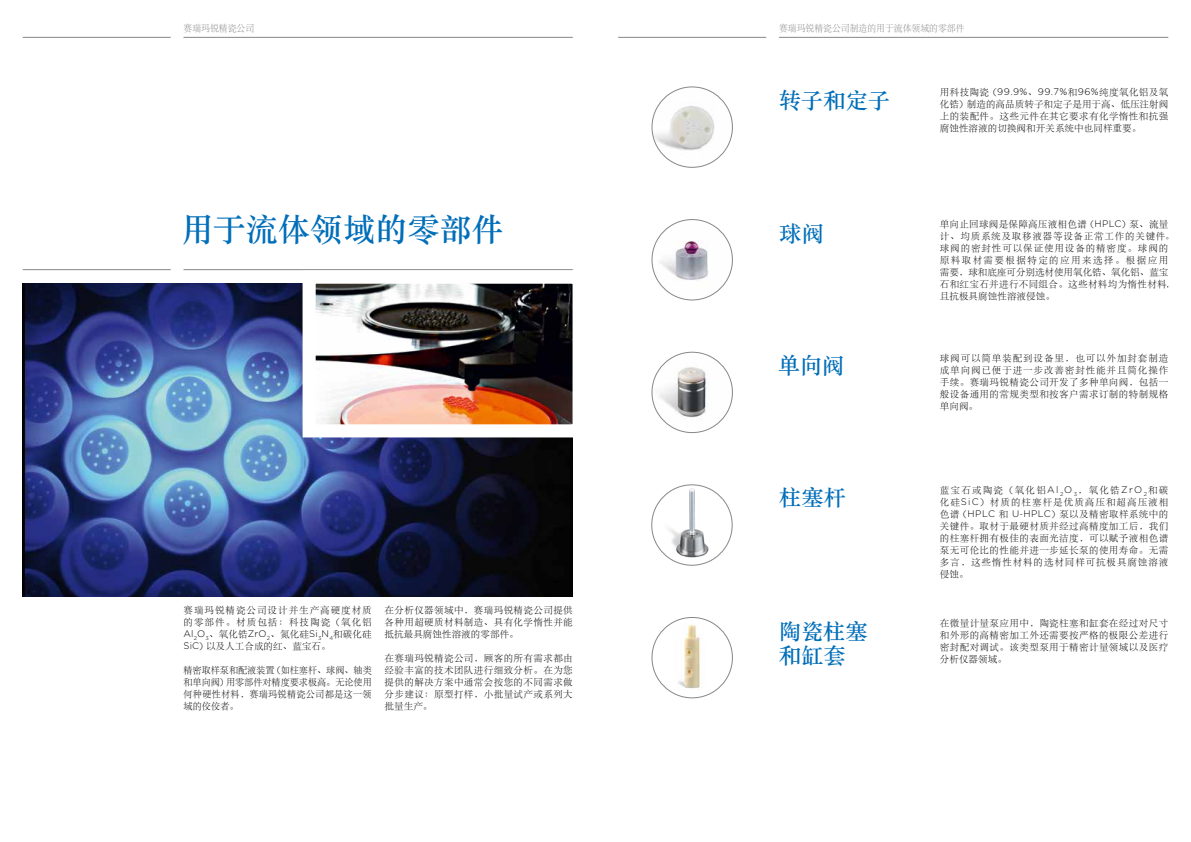
<style>
.page{position:relative;width:1191px;height:842px;background:#fff}
.page>*{position:absolute;margin:0;border:0;box-sizing:border-box;transform-origin:0 0}
.t1{font:32px "ST Songti SC Bold";letter-spacing:.01em;color:#006eb9}
.t2{font:22px/24px "ST Songti SC Bold";letter-spacing:.01em;color:#006eb9}
.t3{font:9.5px/12px "ST Songti SC Light";letter-spacing:.045em;color:#000;text-align:justify}
.t4{font:9.5px/12px "ST Songti SC Light";letter-spacing:.045em;color:#000;text-align:justify;scale:.96 1}
.t5{font:9.5px "ST Songti SC Light";color:#868786;scale:.93 1}
.s1{font-family:"Gotham HTF";font-weight:300}
</style>
<div class="page">
<hr style="left:618px;top:37px;width:148px;height:1px;background:#868786">
<hr style="left:779px;top:37px;width:389px;height:1px;background:#868786">
<img style="left:678px;top:624px;width:23px;height:65px">
<div style="left:652px;top:617px;width:80px;height:81px;border:1px solid #868786;border-radius:50%"></div>
<img style="left:652px;top:220px;width:80px;height:80px;border-radius:40px">
<div style="left:652px;top:219px;width:80px;height:81px;border:1px solid #868786;border-radius:50%"></div>
<img style="left:652px;top:352px;width:80px;height:81px;border-radius:40px">
<div style="left:652px;top:352px;width:80px;height:81px;border:1px solid #868786;border-radius:50%"></div>
<hr style="left:23px;top:269px;width:148px;height:1px;background:#868786">
<hr style="left:183px;top:269px;width:390px;height:1px;background:#868786">
<img style="left:23px;top:283px;width:550px;height:313px">
<hr style="left:23px;top:37px;width:148px;height:1px;background:#868786">
<hr style="left:183px;top:37px;width:390px;height:1px;background:#868786">
<img style="left:652px;top:87px;width:80px;height:80px;border-radius:40px">
<div style="left:652px;top:87px;width:80px;height:81px;border:1px solid #868786;border-radius:50%"></div>
<img style="left:652px;top:485px;width:80px;height:80px;border-radius:40px">
<div style="left:651px;top:485px;width:81px;height:80px;border:1px solid #868786;border-radius:50%"></div>
<img style="left:316px;top:285px;width:255px;height:138px">
<div style="left:302px;top:271px;width:283px;height:166px;border:13px solid #fff"></div>
<p class="t5" style="left:183px;top:23px;width:77px">赛瑞玛锐精瓷公司</p>
<h1 class="t1" style="left:181px;top:209px;width:324px">用于流体领域的零部件</h1>
<p class="t3" style="left:183px;top:603px;width:190px">赛瑞玛锐精瓷公司设计并生产高硬度材质的零部件。材质包括：科技陶瓷 <span class="s1">(</span>氧化铝<span class="s1">Al</span><sub>2</sub><span class="s1">O</span><sub>3</sub>、氧化锆<span class="s1">ZrO</span><sub>2</sub>、氮化硅<span class="s1">Si</span><sub>3</sub><span class="s1">N</span><sub>4</sub>和碳化硅<span class="s1">SiC)</span> 以及人工合成的红、蓝宝石。</p>
<p class="t4" style="left:183px;top:663px;width:198px">精密取样泵和配液装置 <span class="s1">(</span>如柱塞杆、球阀、轴类和单向阀<span class="s1">)</span> 用零部件对精度要求极高。无论使用何种硬性材料，赛瑞玛锐精瓷公司都是这一领域的佼佼者。</p>
<p class="t3" style="left:384px;top:603px;width:190px">在分析仪器领域中，赛瑞玛锐精瓷公司提供各种用超硬质材料制造、具有化学惰性并能抵抗最具腐蚀性溶液的零部件。</p>
<p class="t3" style="left:384px;top:651px;width:190px">在赛瑞玛锐精瓷公司，顾客的所有需求都由经验丰富的技术团队进行细致分析。在为您提供的解决方案中通常会按您的不同需求做分步建议：原型打样，小批量试产或系列大批量生产。</p>
<p class="t5" style="left:779px;top:23px;width:201px">赛瑞玛锐精瓷公司制造的用于流体领域的零部件</p>
<h2 class="t2" style="left:779px;top:88px;width:112px">转子和定子</h2>
<p class="t3" style="left:939px;top:85px;width:230px">用科技陶瓷 <span class="s1">(99.9%</span>、<span class="s1">99.7%</span>和<span class="s1">96%</span>纯度氧化铝及氧化锆<span class="s1">)</span> 制造的高品质转子和定子是用于高、低压注射阀上的装配件。这些元件在其它要求有化学惰性和抗强腐蚀性溶液的切换阀和开关系统中也同样重要。</p>
<h2 class="t2" style="left:779px;top:221px;width:46px">球阀</h2>
<p class="t3" style="left:939px;top:218px;width:230px;text-align:left">单向止回球阀是保障高压液相色谱 <span class="s1">(HPLC)</span> 泵、流量计、均质系统及取移液器等设备正常工作的关键件球阀的密封性可以保证使用设备的精密度。球阀的原料取材需要根据特定的应用来选择。根据应用需要，球和底座可分别选材使用氧化锆、氧化铝、蓝宝石和红宝石并进行不同组合。这些材料均为惰性材料且抗极具腐蚀性溶液侵蚀。</p>
<h2 class="t2" style="left:778px;top:353px;width:68px">单向阀</h2>
<p class="t3" style="left:939px;top:352px;width:230px">球阀可以简单装配到设备里，也可以外加封套制造成单向阀已便于进一步改善密封性能并且简化操作手续。赛瑞玛锐精瓷公司开发了多种单向阀，包括一般设备通用的常规类型和按客户需求订制的特制规格单向阀。</p>
<h2 class="t2" style="left:779px;top:485px;width:68px">柱塞杆</h2>
<p class="t3" style="left:939px;top:483px;width:230px">蓝宝石或陶瓷 <span class="s1">(</span>氧化铝<span class="s1">Al</span> <sub>2</sub><span class="s1">O</span> <sub>3</sub>，氧化锆<span class="s1">ZrO</span> <sub>2</sub>和碳化硅<span class="s1">SiC)</span> 材质的柱塞杆是优质高压和超高压液相色谱 <span class="s1">(HPLC</span> 和 <span class="s1">U</span>-<span class="s1">HPLC)</span> 泵以及精密取样系统中的关键件。取材于最硬材质并经过高精度加工后，我们的柱塞杆拥有极佳的表面光洁度，可以赋予液相色谱泵无可伦比的性能并进一步延长泵的使用寿命。无需多言，这些惰性材料的选材同样可抗极具腐蚀溶液侵蚀。</p>
<h2 class="t2" style="left:778px;top:619px;width:90px">陶瓷柱塞和缸套</h2>
<p class="t3" style="left:939px;top:617px;width:230px">在微量计量泵应用中，陶瓷柱塞和缸套在经过对尺寸和外形的高精密加工外还需要按严格的极限公差进行密封配对调试。该类型泵用于精密计量领域以及医疗分析仪器领域。</p>
</div>
